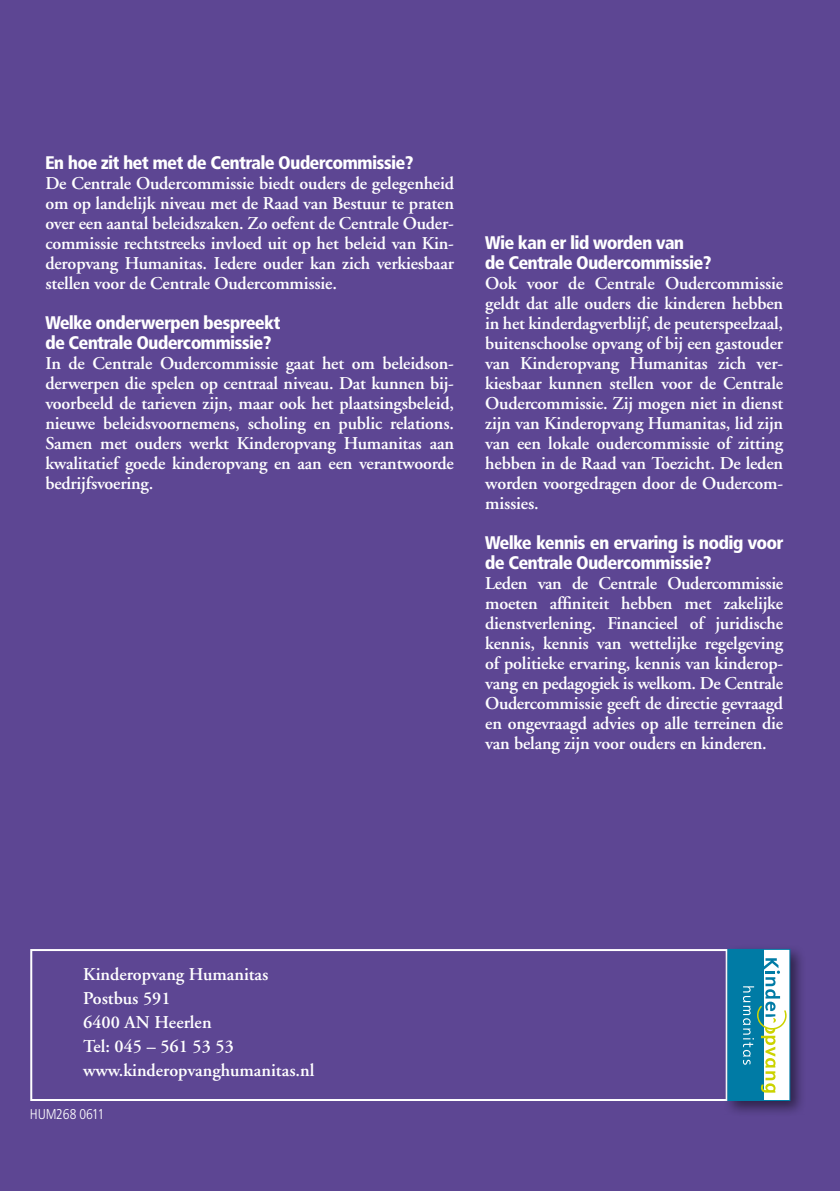
<style>
.page{position:relative;width:840px;height:1191px;background:#fff}
.page>*{position:absolute;margin:0;border:0;box-sizing:border-box;transform-origin:0 0}
.t1{font:600 18px/20px "Adobe Garamond";letter-spacing:-.01em;color:#fff;text-align:justify}
.t2{font:900 18px/20px "Frutiger Condensed BQ";letter-spacing:-.01em;color:#fff}
.t3{font:300 14px "Frutiger Condensed BQ";color:#fff}
</style>
<div class="page">
<div style="left:0;top:0;width:839px;height:1191px;background:#5d4693"></div>
<div style="left:30px;top:949px;width:697px;height:152px;border:2px solid #fff"></div>
<div style="left:721px;top:944px;width:84px;height:173px;background:#000;opacity:.5"></div>
<div style="left:727px;top:949px;width:62px;height:151px;background:#fff"></div>
<div style="left:727px;top:949px;width:36px;height:151px;background:#007ba5"></div>
<svg style="left:743px;top:958px;width:43px;height:134px"></svg>
<p class="t2" style="left:45px;top:152px;width:369px">En hoe zit het met de Centrale Oudercommissie?</p>
<p class="t1" style="left:45px;top:173px;width:410px">De Centrale Oudercommissie biedt ouders de gelegenheid om op landelijk niveau met de Raad van Bestuur te praten over een aantal beleidszaken. Zo oefent de Centrale Ouder&shy;commissie rechtstreeks invloed uit op het beleid van Kin&shy;deropvang Humanitas. Iedere ouder kan zich verkiesbaar stellen voor de Centrale Oudercommissie.</p>
<p class="t2" style="left:45px;top:312px;width:236px">Welke onderwerpen bespreekt de Centrale Oudercommissie?</p>
<p class="t1" style="left:45px;top:353px;width:410px">In de Centrale Oudercommissie gaat het om beleidson&shy;derwerpen die spelen op centraal niveau. Dat kunnen bij&shy;voorbeeld de tarieven zijn, maar ook het plaatsingsbeleid, nieuwe beleidsvoornemens, scholing en public relations.<br>Samen met ouders werkt Kinderopvang Humanitas aan kwalitatief goede kinderopvang en aan een verantwoorde bedrijfsvoering.</p>
<p class="t2" style="left:485px;top:232px;width:227px">Wie kan er lid worden van<br>de Centrale Oudercommissie?</p>
<p class="t1" style="left:485px;top:273px;width:299px">Ook voor de Centrale Oudercommissie geldt dat alle ouders die kinderen hebben in het kinderdagverblijf, de peuterspeelzaal, buitenschoolse opvang of bij een gastouder van Kinderopvang Humanitas zich ver&shy;kiesbaar kunnen stellen voor de Centrale Oudercommissie. Zij mogen niet in dienst zijn van Kinderopvang Humanitas, lid zijn van een lokale oudercommissie of zitting hebben in de Raad van Toezicht. De leden worden voorgedragen door de Oudercom&shy;missies.</p>
<p class="t2" style="left:485px;top:532px;width:299px">Welke kennis en ervaring is nodig voor de Centrale Oudercommissie?</p>
<p class="t1" style="left:485px;top:573px;width:299px">Leden van de Centrale Oudercommissie moeten affiniteit hebben met zakelijke dienstverlening. Financieel of juridische kennis, kennis van wettelijke regelgeving of politieke ervaring, kennis van kinderop&shy;vang en pedagogiek is welkom. De Centrale Oudercommissie geeft de directie gevraagd en ongevraagd advies op alle terreinen die van belang zijn voor ouders en kinderen.</p>
<p class="t1" style="left:83px;top:963px;width:232px;line-height:24px;text-align:left">Kinderopvang Humanitas<br>Postbus 591<br>6400 AN Heerlen<br>Tel: 045 – 561 53 53 www.kinderopvanghumanitas.nl</p>
<p class="t3" style="left:30px;top:1106px;width:76px">HUM268 0611</p>
</div>
